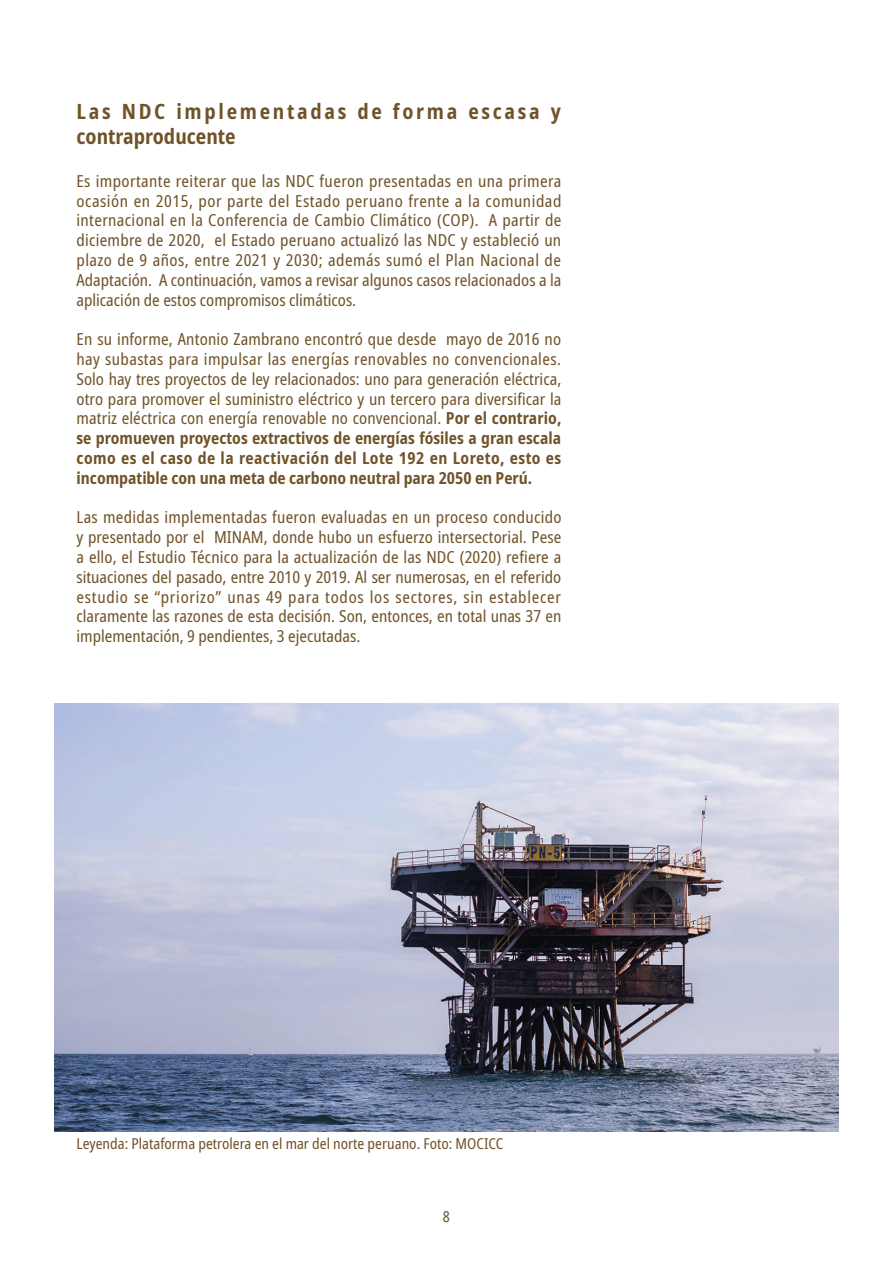
<style>
.page{position:relative;width:893px;height:1263px;background:#fff}
.page>*{position:absolute;margin:0;border:0;box-sizing:border-box;transform-origin:0 0}
.t1{font:700 condensed 21px/25.2px "Noto Sans";letter-spacing:.13em;color:#705329}
.t2{font:condensed 16.5px/19.8px "Noto Sans";color:#705329;text-align:justify}
.t3{font:condensed 15px "Noto Sans";color:#705329}
.s1{font-weight:700}
</style>
<div class="page">
<img style="left:54px;top:703px;width:785px;height:428px">
<p class="t1" style="left:77px;top:99px;width:486px">Las NDC implementadas de forma escasa y contraproducente</p>
<p class="t2" style="left:77px;top:171px;width:486px">Es importante reiterar que las NDC fueron presentadas en una primera ocasión en 2015, por parte del Estado peruano frente a la comunidad internacional en la Conferencia de Cambio Climático (COP). A partir de diciembre de 2020, el Estado peruano actualizó las NDC y estableció un plazo de 9 años, entre 2021 y 2030; además sumó el Plan Nacional de Adaptación. A continuación, vamos a revisar algunos casos relacionados a la aplicación de estos compromisos climáticos.</p>
<p class="t2" style="left:77px;top:330px;width:486px">En su informe, Antonio Zambrano encontró que desde mayo de 2016 no hay subastas para impulsar las energías renovables no convencionales.<br>Solo hay tres proyectos de ley relacionados: uno para generación eléctrica, otro para promover el suministro eléctrico y un tercero para diversificar la matriz eléctrica con energía renovable no convencional. <span class="s1">Por el contrario, se promueven proyectos extractivos de energías fósiles a gran escala como es el caso de la reactivación del Lote 192 en Loreto, esto es incompatible con una meta de carbono neutral para 2050 en Perú.</span></p>
<p class="t2" style="left:77px;top:508px;width:486px">Las medidas implementadas fueron evaluadas en un proceso conducido y presentado por el MINAM, donde hubo un esfuerzo intersectorial. Pese a ello, el Estudio Técnico para la actualización de las NDC (2020) refiere a situaciones del pasado, entre 2010 y 2019. Al ser numerosas, en el referido estudio se “priorizo” unas 49 para todos los sectores, sin establecer claramente las razones de esta decisión. Son, entonces, en total unas 37 en implementación, 9 pendientes, 3 ejecutadas.</p>
<p class="t3" style="left:77px;top:1133px;width:428px">Leyenda: Plataforma petrolera en el mar del norte peruano. Foto: MOCICC</p>
<p class="t3" style="left:443px;top:1206px;width:9px">8</p>
</div>
